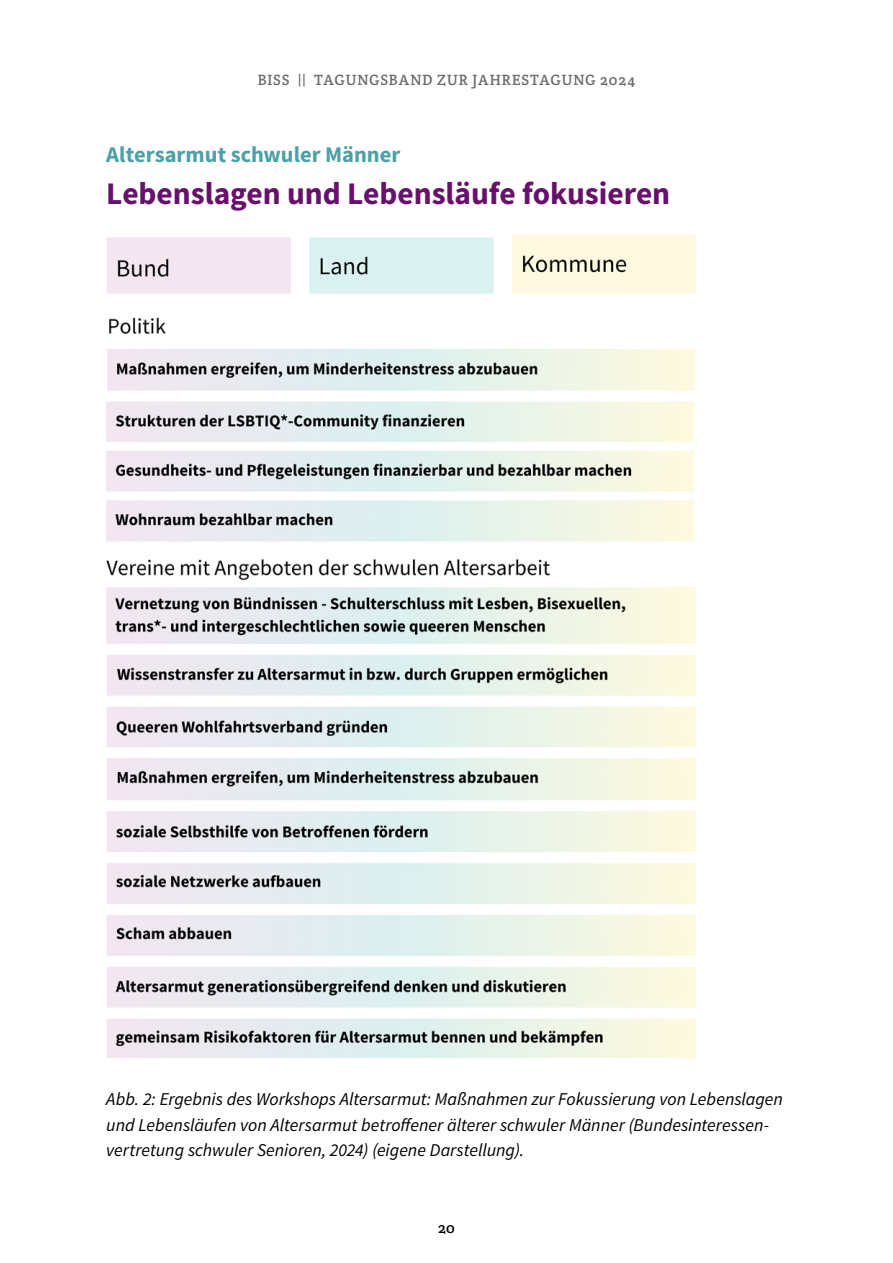
<style>
.page{position:relative;width:893px;height:1263px;background:#fff}
.page>*{position:absolute;margin:0;border:0;box-sizing:border-box;transform-origin:0 0}
.Headline{font:31.5px "Source Sans Variable";letter-spacing:-.005em;color:#68116c}
.Headline-2{font:22.5px "Source Sans Variable";color:#4ca1a6}
.BU{font:italic 18px/25.5px "Source Sans Variable";letter-spacing:-.005em;color:#000}
.t1{font:15px "Crete Round";letter-spacing:.055em;color:#6b6c6f}
.t2{font:15px "Crete Round";color:#000}
</style>
<div class="page">
<img style="left:106px;top:235px;width:590px;height:823px">
<p class="t1" style="left:258px;top:70px;width:379px">BISS || TAGUNGSBAND ZUR JAHRESTAGUNG 2024</p>
<p class="Headline-2" style="left:106px;top:141px;width:296px">Altersarmut schwuler Männer</p>
<p class="Headline" style="left:106px;top:174px;width:565px">Lebenslagen und Lebensläufe fokusieren</p>
<p class="BU" style="left:106px;top:1086px;width:678px">Abb. 2: Ergebnis des Workshops Altersarmut: Maßnahmen zur Fokussierung von Lebenslagen und Lebensläufen von Altersarmut betroffener älterer schwuler Männer (Bundesinteressen&shy;vertretung schwuler Senioren, 2024) (eigene Darstellung).</p>
<p class="t2" style="left:438px;top:1218px;width:18px">20</p>
</div>
